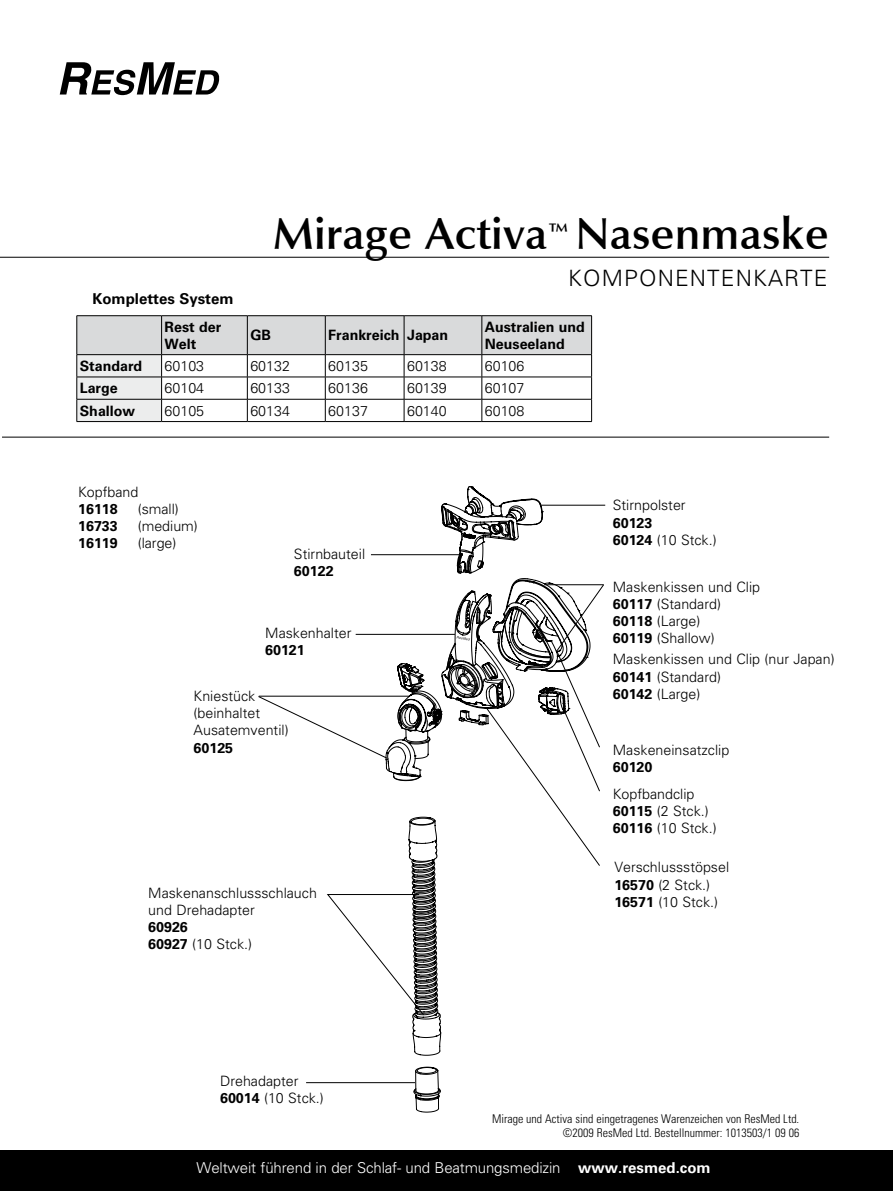
<style>
.page{position:relative;width:893px;height:1191px;background:#fff}
.page>*{position:absolute;margin:0;border:0;box-sizing:border-box;transform-origin:0 0}
.t1{font:600 45px "Optima LT";color:#000}
.t2{font:300 22.5px "Univers LT Std";letter-spacing:.05em;color:#000}
.t3{font:300 15px "Univers LT Std";letter-spacing:-.01em;color:#fff}
.t4{font:700 15px "Univers LT Std";color:#000}
.t5{font:300 14.25px/17.1px "Univers LT Std";color:#000}
.t6{font:700 14.25px/17.1px "Univers LT Std";color:#000}
.t7{font:300 condensed 12px/14.4px "Univers LT Std";color:#000;text-align:right}
.s1{font-weight:300}
.s2{font-weight:700}
</style>
<div class="page">
<div style="left:0;top:1150px;width:893px;height:41px;background:#000"></div>
<hr style="left:0;top:257px;width:829px;height:1px;background:#000">
<hr style="left:2px;top:437px;width:827px;height:1px;background:#000">
<hr style="left:541px;top:505px;width:64px;height:1px;background:#000">
<hr style="left:77px;top:315px;width:85px;height:1px;background:#000">
<hr style="left:162px;top:315px;width:85px;height:1px;background:#000">
<hr style="left:247px;top:315px;width:78px;height:1px;background:#000">
<hr style="left:325px;top:315px;width:79px;height:1px;background:#000">
<hr style="left:404px;top:315px;width:78px;height:1px;background:#000">
<hr style="left:482px;top:315px;width:110px;height:1px;background:#000">
<svg style="left:77px;top:316px;width:515px;height:105px"></svg>
<hr style="left:77px;top:421px;width:85px;height:1px;background:#000">
<hr style="left:162px;top:421px;width:85px;height:1px;background:#000">
<hr style="left:247px;top:421px;width:78px;height:1px;background:#000">
<hr style="left:325px;top:421px;width:79px;height:1px;background:#000">
<hr style="left:404px;top:421px;width:78px;height:1px;background:#000">
<hr style="left:482px;top:421px;width:110px;height:1px;background:#000">
<svg style="left:60px;top:62px;width:159px;height:33px"></svg>
<svg style="left:258px;top:486px;width:346px;height:625px"></svg>
<h1 class="t1" style="left:273px;top:208px;width:557px">Mirage Activa<sup>™</sup> Nasenmaske</h1>
<p class="t4" style="left:92px;top:290px;width:143px">Komplettes System</p>
<h2 class="t2" style="left:568px;top:265px;width:261px">Komponentenkarte</h2>
<p class="t6" style="left:165px;top:319px;width:58px;line-height:16.5px">Rest der<br>Welt</p>
<p class="t6" style="left:250px;top:327px;width:22px">GB</p>
<p class="t6" style="left:328px;top:327px;width:121px">Frankreich Japan</p>
<p class="t6" style="left:485px;top:319px;width:102px;line-height:16.5px">Australien und<br>Neuseeland</p>
<p class="t6" style="left:80px;top:357px;width:64px">Standard</p>
<p class="t5" style="left:165px;top:357px;width:41px">60103</p>
<p class="t5" style="left:250px;top:357px;width:41px">60132</p>
<p class="t5" style="left:328px;top:357px;width:41px">60135</p>
<p class="t5" style="left:407px;top:357px;width:41px">60138</p>
<p class="t5" style="left:485px;top:357px;width:41px">60106</p>
<p class="t6" style="left:80px;top:380px;width:40px">Large</p>
<p class="t5" style="left:165px;top:380px;width:41px">60104</p>
<p class="t5" style="left:250px;top:380px;width:41px">60133</p>
<p class="t5" style="left:328px;top:380px;width:41px">60136</p>
<p class="t5" style="left:407px;top:380px;width:41px">60139</p>
<p class="t5" style="left:485px;top:380px;width:41px">60107</p>
<p class="t6" style="left:80px;top:402px;width:57px">Shallow</p>
<p class="t5" style="left:165px;top:402px;width:41px">60105</p>
<p class="t5" style="left:250px;top:402px;width:41px">60134</p>
<p class="t5" style="left:328px;top:402px;width:41px">60137</p>
<p class="t5" style="left:407px;top:402px;width:41px">60140</p>
<p class="t5" style="left:485px;top:402px;width:41px">60108</p>
<p class="t5" style="left:78px;top:483px;width:62px">Kopfband</p>
<p class="t6" style="left:78px;top:500px;width:41px">16118</p>
<p class="t5" style="left:138px;top:500px;width:43px">(small)</p>
<p class="t6" style="left:78px;top:518px;width:41px">16733</p>
<p class="t5" style="left:138px;top:517px;width:62px">(medium)</p>
<p class="t6" style="left:78px;top:535px;width:41px">16119</p>
<p class="t5" style="left:138px;top:535px;width:40px">(large)</p>
<p class="t5" style="left:294px;top:545px;width:73px">Stirnbauteil</p>
<p class="t6" style="left:294px;top:562px;width:41px">60122</p>
<p class="t5" style="left:265px;top:624px;width:88px">Maskenhalter</p>
<p class="t6" style="left:265px;top:641px;width:41px">60121</p>
<p class="t5" style="left:194px;top:687px;width:97px">Kniestück (beinhaltet<br>Ausatemventil)</p>
<p class="t6" style="left:194px;top:739px;width:41px">60125</p>
<p class="t5" style="left:148px;top:884px;width:170px">Maskenanschlussschlauch und Drehadapter</p>
<p class="t6" style="left:148px;top:918px;width:105px">60926<br>60927 <span class="s1">(10 Stck.)</span></p>
<p class="t5" style="left:220px;top:1072px;width:105px">Drehadapter<br><span class="s2">60014</span> (10 Stck.)</p>
<p class="t5" style="left:613px;top:497px;width:74px">Stirnpolster</p>
<p class="t6" style="left:613px;top:514px;width:105px">60123<br>60124 <span class="s1">(10 Stck.)</span></p>
<p class="t5" style="left:613px;top:578px;width:149px">Maskenkissen und Clip<br><span class="s2">60117</span> (Standard)<br><span class="s2">60118</span> (Large)<br><span class="s2">60119</span> (Shallow)</p>
<p class="t5" style="left:613px;top:651px;width:223px">Maskenkissen und Clip (nur Japan)<br><span class="s2">60141</span> (Standard)<br><span class="s2">60142</span> (Large)</p>
<p class="t5" style="left:613px;top:741px;width:118px">Maskeneinsatzclip</p>
<p class="t6" style="left:613px;top:759px;width:41px">60120</p>
<p class="t5" style="left:613px;top:785px;width:105px">Kopfbandclip<br><span class="s2">60115</span> (2 Stck.)<br><span class="s2">60116</span> (10 Stck.)</p>
<p class="t5" style="left:614px;top:859px;width:116px">Verschlussstöpsel<br><span class="s2">16570</span> (2 Stck.)<br><span class="s2">16571</span> (10 Stck.)</p>
<p class="t7" style="left:492px;top:1111px;width:309px">Mirage und Activa sind eingetragenes Warenzeichen von ResMed Ltd. ©2009 ResMed Ltd. Bestellnummer: 1013503/1 09 06</p>
<p class="t3" style="left:196px;top:1158px;width:516px">Weltweit führend in der Schlaf- und Beatmungsmedizin <span class="s2">www.resmed.com</span></p>
</div>
